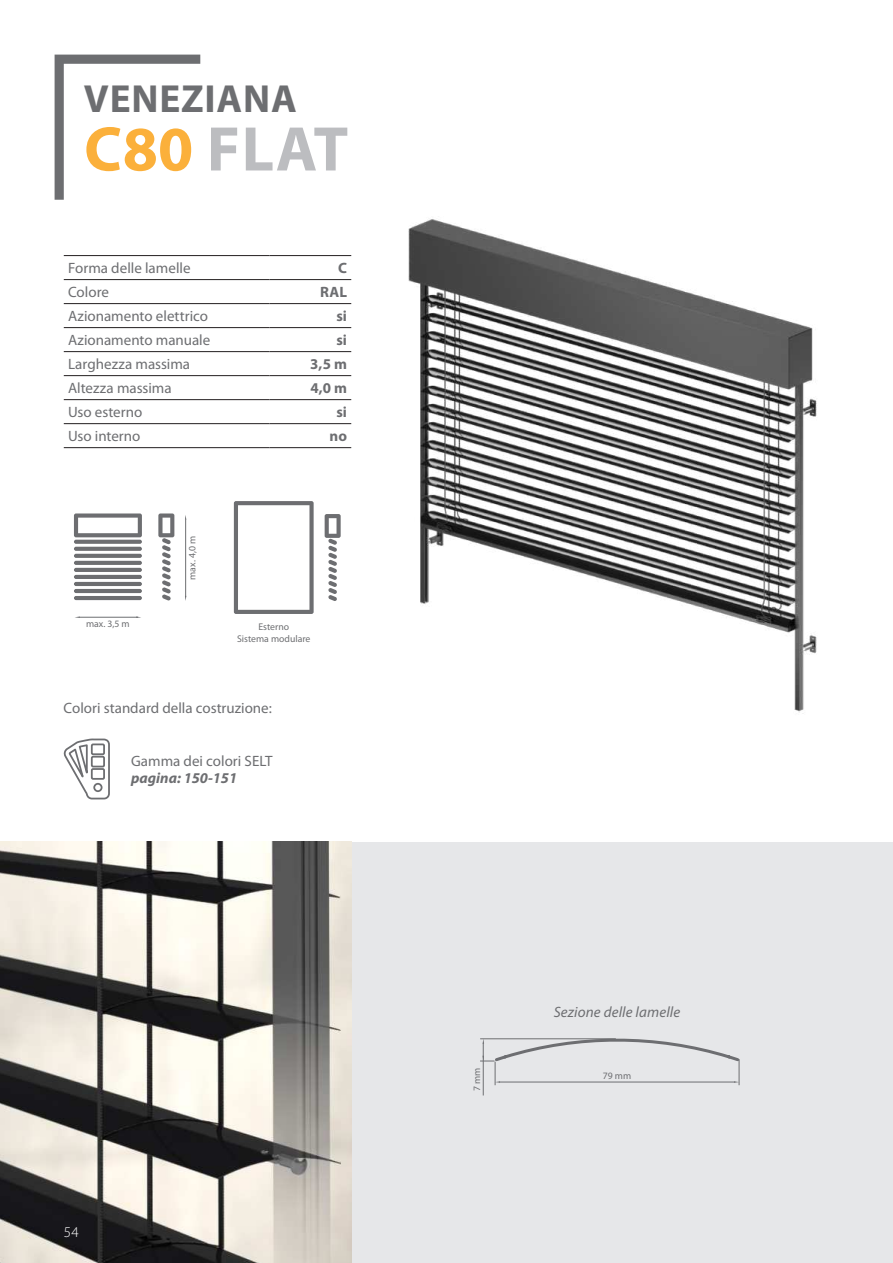
<style>
.page{position:relative;width:893px;height:1263px;background:#fff}
.page>*{position:absolute;margin:0;border:0;box-sizing:border-box;transform-origin:0 0}
.t1{font:700 63.6px "Myriad Pro";letter-spacing:.01em;color:#bcbdc0}
.t2{font:700 39.3px "Myriad Pro";letter-spacing:.02em;color:#6d6e71}
.t3{font:15px "Myriad Pro";color:#6d6e71}
.t4{font:700 15px "Myriad Pro";letter-spacing:.005em;color:#6d6e71}
.t5{font:italic 15px "Myriad Pro";letter-spacing:.01em;color:#6d6e71}
.t6{font:italic 700 15px "Myriad Pro";color:#6d6e71}
.t7{font:300 15px "Myriad Pro";color:#fff}
.t8{font:9.75px/11.7px "Myriad Pro";color:#6d6e71;text-align:center}
.s1{color:#fbb03b}
</style>
<div class="page">
<svg style="left:55px;top:55px;width:145px;height:145px"></svg>
<div style="left:351px;top:842px;width:542px;height:421px;background:#e6e7e9"></div>
<hr style="left:64px;top:255px;width:206px;height:1px;background:#231f20">
<hr style="left:64px;top:279px;width:206px;height:1px;background:#231f20">
<hr style="left:64px;top:303px;width:206px;height:1px;background:#231f20">
<hr style="left:64px;top:327px;width:206px;height:1px;background:#231f20">
<hr style="left:64px;top:351px;width:206px;height:1px;background:#231f20">
<hr style="left:64px;top:375px;width:206px;height:1px;background:#231f20">
<hr style="left:64px;top:399px;width:206px;height:1px;background:#231f20">
<hr style="left:64px;top:423px;width:206px;height:1px;background:#231f20">
<hr style="left:64px;top:447px;width:206px;height:1px;background:#231f20">
<hr style="left:270px;top:255px;width:81px;height:1px;background:#231f20">
<hr style="left:270px;top:279px;width:81px;height:1px;background:#231f20">
<hr style="left:270px;top:303px;width:81px;height:1px;background:#231f20">
<hr style="left:270px;top:327px;width:81px;height:1px;background:#231f20">
<hr style="left:270px;top:351px;width:81px;height:1px;background:#231f20">
<hr style="left:270px;top:375px;width:81px;height:1px;background:#231f20">
<hr style="left:270px;top:399px;width:81px;height:1px;background:#231f20">
<hr style="left:270px;top:423px;width:81px;height:1px;background:#231f20">
<hr style="left:270px;top:447px;width:81px;height:1px;background:#231f20">
<svg style="left:325px;top:514px;width:16px;height:87px"></svg>
<svg style="left:234px;top:501px;width:80px;height:113px"></svg>
<svg style="left:74px;top:513px;width:68px;height:24px"></svg>
<svg style="left:74px;top:540px;width:68px;height:4px"></svg>
<svg style="left:74px;top:547px;width:68px;height:4px"></svg>
<svg style="left:74px;top:554px;width:68px;height:4px"></svg>
<hr style="left:74px;top:561px;width:68px;height:4px;background:#6d6e71;border-radius:2px">
<hr style="left:74px;top:568px;width:68px;height:4px;background:#6d6e71;border-radius:2px">
<hr style="left:74px;top:575px;width:68px;height:4px;background:#6d6e71;border-radius:2px">
<hr style="left:74px;top:582px;width:68px;height:4px;background:#6d6e71;border-radius:2px">
<hr style="left:74px;top:589px;width:68px;height:4px;background:#6d6e71;border-radius:2px">
<hr style="left:74px;top:596px;width:68px;height:4px;background:#6d6e71;border-radius:2px">
<svg style="left:158px;top:513px;width:16px;height:87px"></svg>
<hr style="left:79px;top:617px;width:59px;height:1px;background:#6d6e71">
<hr style="left:185px;top:520px;width:1px;height:76px;background:#6d6e71">
<img style="left:408px;top:219px;width:409px;height:495px">
<img style="left:0;top:842px;width:351px;height:421px">
<hr style="left:483px;top:1043px;width:1px;height:52px;background:#6d6e71">
<svg style="left:480px;top:1038px;width:260px;height:47px"></svg>
<svg style="left:63px;top:738px;width:47px;height:62px"></svg>
<h2 class="t2" style="left:84px;top:82px;width:214px">VENEZIANA</h2>
<h1 class="t1" style="left:84px;top:123px;width:266px"><span class="s1">C80</span> FLAT</h1>
<p class="t3" style="left:68px;top:261px;width:124px">Forma delle lamelle</p>
<p class="t4" style="left:338px;top:262px;width:10px">C</p>
<p class="t3" style="left:68px;top:285px;width:43px">Colore</p>
<p class="t4" style="left:320px;top:286px;width:28px">RAL</p>
<p class="t3" style="left:68px;top:309px;width:141px">Azionamento elettrico</p>
<p class="t4" style="left:336px;top:310px;width:12px">si</p>
<p class="t3" style="left:68px;top:333px;width:144px">Azionamento manuale</p>
<p class="t4" style="left:336px;top:334px;width:12px">si</p>
<p class="t3" style="left:68px;top:357px;width:124px">Larghezza massima</p>
<p class="t4" style="left:310px;top:358px;width:38px">3,5 m</p>
<p class="t3" style="left:68px;top:381px;width:105px">Altezza massima</p>
<p class="t4" style="left:310px;top:382px;width:38px">4,0 m</p>
<p class="t3" style="left:68px;top:405px;width:76px">Uso esterno</p>
<p class="t4" style="left:336px;top:406px;width:12px">si</p>
<p class="t3" style="left:68px;top:429px;width:74px">Uso interno</p>
<p class="t4" style="left:329px;top:430px;width:19px">no</p>
<p class="t8" style="left:86px;top:618px;width:45px">max. 3,5 m</p>
<p class="t8" style="left:187px;top:580px;width:45px;rotate:-90deg">max. 4,0 m</p>
<p class="t8" style="left:237px;top:621px;width:75px">Esterno<br>Sistema modulare</p>
<p class="t3" style="left:64px;top:700px;width:210px">Colori standard della costruzione:</p>
<p class="t3" style="left:131px;top:754px;width:143px">Gamma dei colori SELT</p>
<p class="t6" style="left:131px;top:772px;width:108px">pagina: 150-151</p>
<p class="t7" style="left:64px;top:1226px;width:16px">54</p>
<p class="t8" style="left:471px;top:1091px;width:25px;rotate:-90deg">7 mm</p>
<p class="t5" style="left:554px;top:1006px;width:128px">Sezione delle lamelle</p>
<p class="t8" style="left:603px;top:1070px;width:30px">79 mm</p>
</div>
